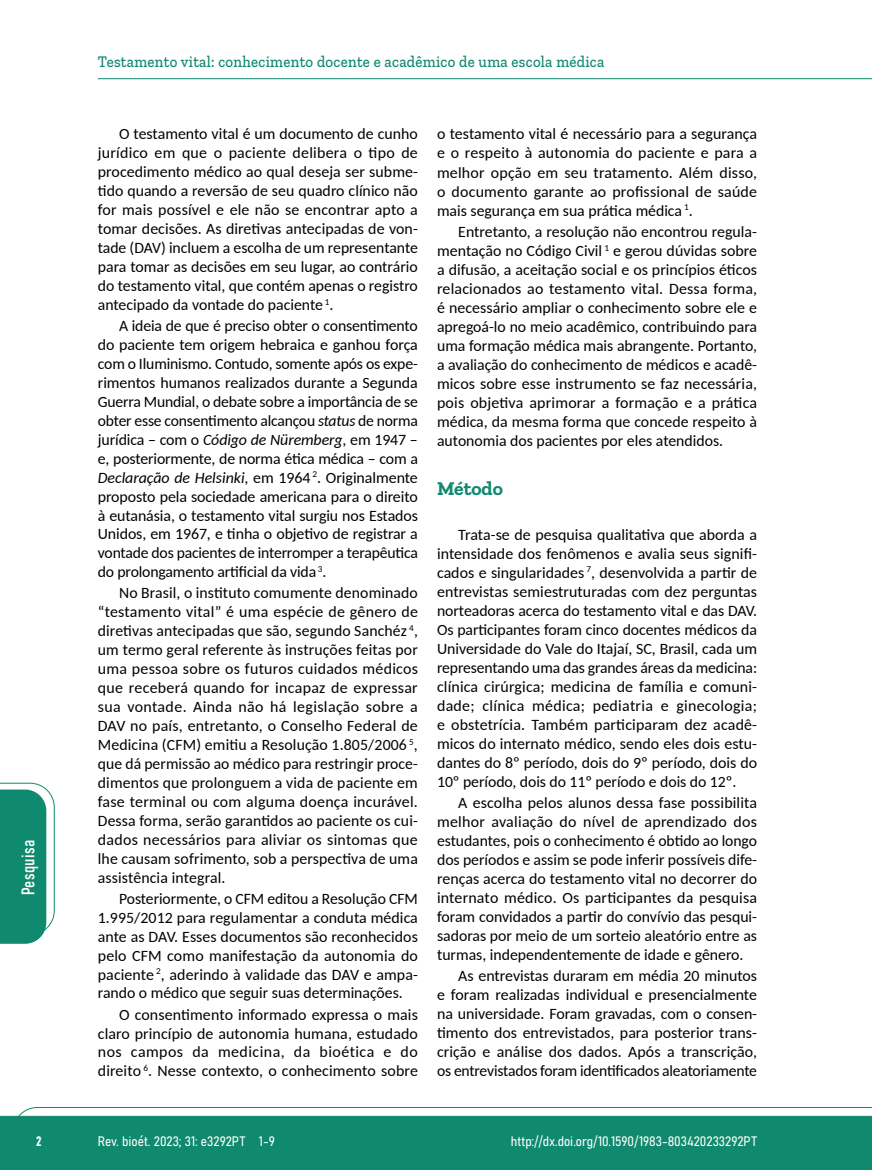
<style>
.page{position:relative;width:872px;height:1170px;background:#fff}
.page>*{position:absolute;margin:0;border:0;box-sizing:border-box;transform-origin:0 0}
.t1{font:700 19.5px "Zilla Slab";color:#108a6e}
.t2{font:18px "Bahnschrift";letter-spacing:.02em;color:#fff}
.t3{font:500 16.5px "Zilla Slab";letter-spacing:.02em;color:#108a6e;scale:.9 1}
.t4{font:15.75px/18.9px "Carlito";color:#000;text-align:justify}
.t5{font:13.5px "Bahnschrift";color:#fff}
.s1{font-style:italic}
</style>
<div class="page">
<svg style="left:12px;top:1107px;width:860px;height:62px;background:#2e9880"></svg>
<hr style="left:98px;top:78px;width:774px;height:1px;background:#108a6e">
<svg style="left:0;top:782px;width:55px;height:161px"></svg>
<p class="t2" style="left:15px;top:895px;width:57px;rotate:-90deg">Pesquisa</p>
<p class="t3" style="left:98px;top:53px;width:564px">Testamento vital: conhecimento docente e acadêmico de uma escola médica</p>
<p class="t4" style="left:98px;top:124px;width:321px;text-indent:21px">O testamento vital é um documento de cunho jurídico em que o paciente delibera o tipo de procedimento médico ao qual deseja ser subme&shy;tido quando a reversão de seu quadro clínico não for mais possível e ele não se encontrar apto a tomar decisões. As diretivas antecipadas de von&shy;tade (DAV) incluem a escolha de um representante para tomar as decisões em seu lugar, ao contrário do testamento vital, que contém apenas o registro antecipado da vontade do paciente <sup>1</sup>.</p>
<p class="t4" style="left:98px;top:315px;width:322px;text-indent:21px">A ideia de que é preciso obter o consentimento do paciente tem origem hebraica e ganhou força com o Iluminismo. Contudo, somente após os expe&shy;rimentos humanos realizados durante a Segunda Guerra Mundial, o debate sobre a importância de se obter esse consentimento alcançou <span class="s1">status</span> de norma jurídica – com o <span class="s1">Código de Nüremberg</span>, em 1947 – e, posteriormente, de norma ética médica – com a <span class="s1">Declaração de Helsinki</span>, em 1964 <sup>2</sup>. Originalmente proposto pela sociedade americana para o direito à eutanásia, o testamento vital surgiu nos Estados Unidos, em 1967, e tinha o objetivo de registrar a vontade dos pacientes de interromper a terapêutica do prolongamento artificial da vida <sup>3</sup>.</p>
<p class="t4" style="left:98px;top:583px;width:322px;text-indent:21px">No Brasil, o instituto comumente denominado “testamento vital” é uma espécie de gênero de diretivas antecipadas que são, segundo Sanchéz <sup>4</sup>, um termo geral referente às instruções feitas por uma pessoa sobre os futuros cuidados médicos que receberá quando for incapaz de expressar sua vontade. Ainda não há legislação sobre a DAV no país, entretanto, o Conselho Federal de Medicina (CFM) emitiu a Resolução 1.805/2006 <sup>5</sup>, que dá permissão ao médico para restringir proce&shy;dimentos que prolonguem a vida de paciente em fase terminal ou com alguma doença incurável.<br>Dessa forma, serão garantidos ao paciente os cui&shy;dados necessários para aliviar os sintomas que lhe causam sofrimento, sob a perspectiva de uma assistência integral.</p>
<p class="t4" style="left:98px;top:888px;width:321px;text-indent:21px">Posteriormente, o CFM editou a Resolução CFM 1.995/2012 para regulamentar a conduta médica ante as DAV. Esses documentos são reconhecidos pelo CFM como manifestação da autonomia do paciente <sup>2</sup>, aderindo à validade das DAV e ampa&shy;rando o médico que seguir suas determinações.</p>
<p class="t4" style="left:98px;top:1004px;width:321px;text-indent:21px">O consentimento informado expressa o mais claro princípio de autonomia humana, estudado nos campos da medicina, da bioética e do direito <sup>6</sup>. Nesse contexto, o conhecimento sobre</p>
<p class="t4" style="left:437px;top:124px;width:322px">o testamento vital é necessário para a segurança e o respeito à autonomia do paciente e para a melhor opção em seu tratamento. Além disso, o documento garante ao profissional de saúde mais segurança em sua prática médica <sup>1</sup>.</p>
<p class="t4" style="left:437px;top:221px;width:322px;text-indent:21px">Entretanto, a resolução não encontrou regula&shy;mentação no Código Civil <sup>1</sup> e gerou dúvidas sobre a difusão, a aceitação social e os princípios éticos relacionados ao testamento vital. Dessa forma, é necessário ampliar o conhecimento sobre ele e apregoá-lo no meio acadêmico, contribuindo para uma formação médica mais abrangente. Portanto, a avaliação do conhecimento de médicos e acadê&shy;micos sobre esse instrumento se faz necessária, pois objetiva aprimorar a formação e a prática médica, da mesma forma que concede respeito à autonomia dos pacientes por eles atendidos.</p>
<p class="t1" style="left:437px;top:477px;width:67px">Método</p>
<p class="t4" style="left:437px;top:524px;width:322px;text-indent:21px">Trata-se de pesquisa qualitativa que aborda a intensidade dos fenômenos e avalia seus signifi&shy;cados e singularidades <sup>7</sup>, desenvolvida a partir de entrevistas semiestruturadas com dez perguntas norteadoras acerca do testamento vital e das DAV.<br>Os participantes foram cinco docentes médicos da Universidade do Vale do Itajaí, SC, Brasil, cada um representando uma das grandes áreas da medicina: clínica cirúrgica; medicina de família e comuni&shy;dade; clínica médica; pediatria e ginecologia; e obstetrícia. Também participaram dez acadê&shy;micos do internato médico, sendo eles dois estu&shy;dantes do 8º período, dois do 9º período, dois do 10º período, dois do 11º período e dois do 12º.</p>
<p class="t4" style="left:437px;top:792px;width:321px;text-indent:21px">A escolha pelos alunos dessa fase possibilita melhor avaliação do nível de aprendizado dos estudantes, pois o conhecimento é obtido ao longo dos períodos e assim se pode inferir possíveis dife&shy;renças acerca do testamento vital no decorrer do internato médico. Os participantes da pesquisa foram convidados a partir do convívio das pesqui&shy;sadoras por meio de um sorteio aleatório entre as turmas, independentemente de idade e gênero.</p>
<p class="t4" style="left:437px;top:965px;width:321px;text-indent:21px">As entrevistas duraram em média 20 minutos e foram realizadas individual e presencialmente na universidade. Foram gravadas, com o consen&shy;timento dos entrevistados, para posterior trans&shy;crição e análise dos dados. Após a transcrição, os entrevistados foram identificados aleatoriamente</p>
<p class="t5" style="left:36px;top:1130px;width:7px">2</p>
<p class="t5" style="left:98px;top:1131px;width:178px">Rev. bioét. 2023; 31: e3292PT 1-9</p>
<p class="t5" style="left:511px;top:1131px;width:248px">http://dx.doi.org/10.1590/1983-803420233292PT</p>
</div>
